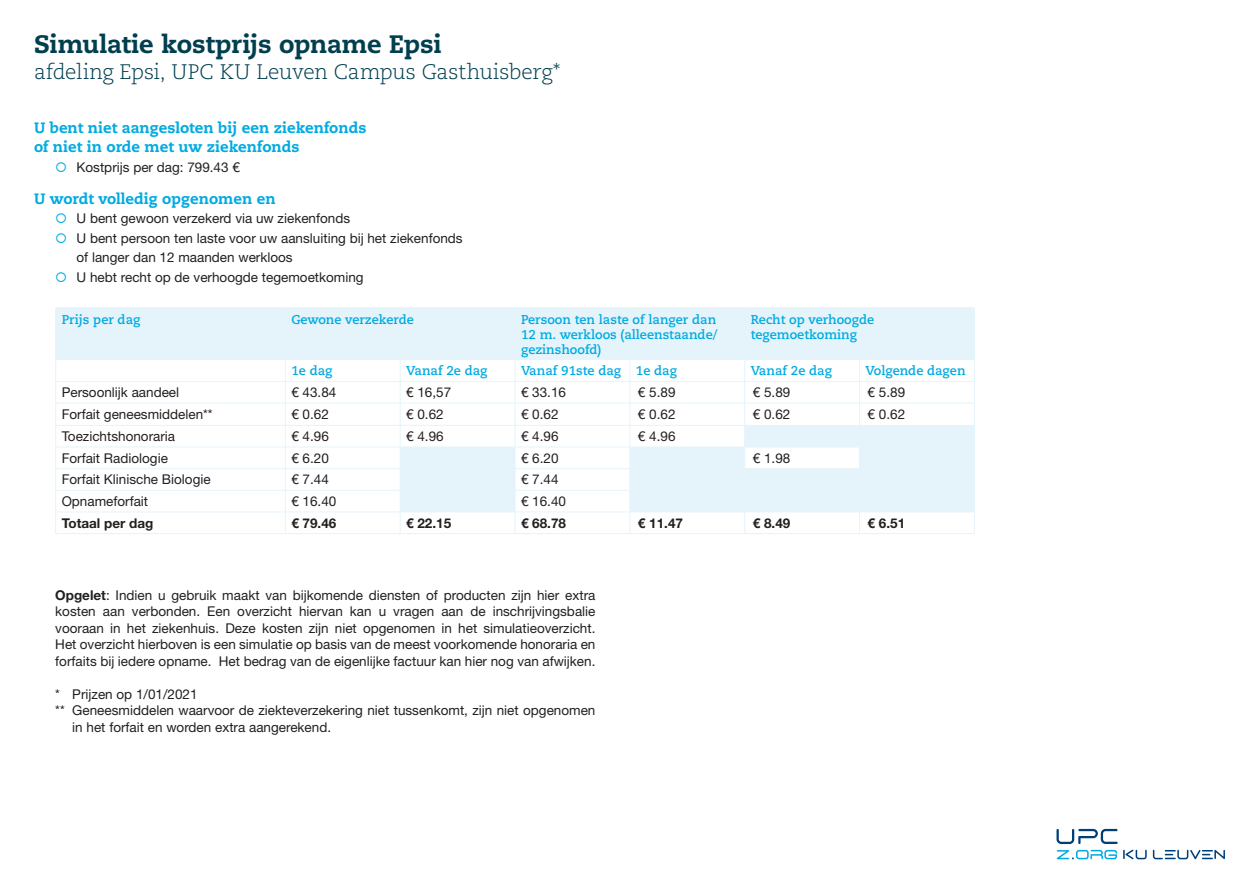
<style>
.page{position:relative;width:1259px;height:893px;background:#fff}
.page>*{position:absolute;margin:0;border:0;box-sizing:border-box;transform-origin:0 0}
.t1{font:800 25.2px "Caecilia LT Std";letter-spacing:-.01em;color:#013e4e}
.t2{font:300 21px "Caecilia LT Std";letter-spacing:-.01em;color:#013e4e}
.t3{font:800 15px/19.5px "Caecilia LT Std";color:#00abe1}
.t4{font:13.5px/16.5px "Helvetica Neue LT Std";color:#231f20}
.t5{font:700 13.5px "Helvetica Neue LT Std";color:#231f20}
.t6{font:700 12.75px/15px "Caecilia LT Std";color:#00abe1;text-align:justify}
.s1{color:#00abe1}
.s2{font-weight:700}
</style>
<div class="page">
<svg style="left:56px;top:308px;width:918px;height:204px"></svg>
<hr style="left:55px;top:307px;width:230px;height:1px;background:#e5f4fb">
<hr style="left:55px;top:308px;width:1px;height:51px;background:#e5f4fb">
<hr style="left:285px;top:307px;width:115px;height:1px;background:#e5f4fb">
<hr style="left:285px;top:308px;width:1px;height:51px;background:#e5f4fb">
<hr style="left:400px;top:307px;width:115px;height:1px;background:#e5f4fb">
<hr style="left:515px;top:307px;width:115px;height:1px;background:#e5f4fb">
<hr style="left:514px;top:308px;width:1px;height:51px;background:#e5f4fb">
<hr style="left:630px;top:307px;width:114px;height:1px;background:#e5f4fb">
<hr style="left:744px;top:307px;width:115px;height:1px;background:#e5f4fb">
<hr style="left:744px;top:308px;width:1px;height:51px;background:#e5f4fb">
<hr style="left:859px;top:307px;width:115px;height:1px;background:#e5f4fb">
<hr style="left:974px;top:308px;width:1px;height:51px;background:#e5f4fb">
<hr style="left:55px;top:359px;width:230px;height:1px;background:#e5f4fb">
<hr style="left:859px;top:359px;width:115px;height:1px;background:#e5f4fb">
<hr style="left:55px;top:381px;width:230px;height:1px;background:#e5f4fb">
<hr style="left:55px;top:403px;width:230px;height:1px;background:#e5f4fb">
<hr style="left:285px;top:403px;width:115px;height:1px;background:#e5f4fb">
<hr style="left:400px;top:403px;width:115px;height:1px;background:#e5f4fb">
<hr style="left:515px;top:403px;width:115px;height:1px;background:#e5f4fb">
<hr style="left:55px;top:425px;width:230px;height:1px;background:#e5f4fb">
<hr style="left:285px;top:425px;width:115px;height:1px;background:#e5f4fb">
<hr style="left:400px;top:425px;width:115px;height:1px;background:#e5f4fb">
<hr style="left:515px;top:425px;width:115px;height:1px;background:#e5f4fb">
<hr style="left:55px;top:447px;width:230px;height:1px;background:#e5f4fb">
<hr style="left:285px;top:447px;width:115px;height:1px;background:#e5f4fb">
<hr style="left:400px;top:447px;width:115px;height:1px;background:#e5f4fb">
<hr style="left:515px;top:447px;width:115px;height:1px;background:#e5f4fb">
<hr style="left:55px;top:468px;width:230px;height:1px;background:#e5f4fb">
<hr style="left:285px;top:468px;width:115px;height:1px;background:#e5f4fb">
<hr style="left:400px;top:468px;width:115px;height:1px;background:#e5f4fb">
<hr style="left:515px;top:468px;width:115px;height:1px;background:#e5f4fb">
<hr style="left:55px;top:490px;width:230px;height:1px;background:#e5f4fb">
<hr style="left:285px;top:490px;width:115px;height:1px;background:#e5f4fb">
<hr style="left:400px;top:490px;width:115px;height:1px;background:#e5f4fb">
<hr style="left:515px;top:490px;width:115px;height:1px;background:#e5f4fb">
<hr style="left:55px;top:512px;width:230px;height:1px;background:#e5f4fb">
<svg style="left:55px;top:360px;width:1px;height:173px"></svg>
<hr style="left:285px;top:512px;width:115px;height:1px;background:#e5f4fb">
<hr style="left:400px;top:512px;width:115px;height:1px;background:#e5f4fb">
<hr style="left:515px;top:512px;width:115px;height:1px;background:#e5f4fb">
<hr style="left:55px;top:533px;width:230px;height:1px;background:#e5f4fb">
<hr style="left:285px;top:533px;width:115px;height:1px;background:#e5f4fb">
<hr style="left:400px;top:533px;width:115px;height:1px;background:#e5f4fb">
<hr style="left:515px;top:533px;width:115px;height:1px;background:#e5f4fb">
<hr style="left:630px;top:403px;width:114px;height:1px;background:#e5f4fb">
<hr style="left:630px;top:425px;width:114px;height:1px;background:#e5f4fb">
<hr style="left:630px;top:447px;width:114px;height:1px;background:#e5f4fb">
<hr style="left:630px;top:468px;width:114px;height:1px;background:#e5f4fb">
<hr style="left:630px;top:490px;width:114px;height:1px;background:#e5f4fb">
<hr style="left:630px;top:512px;width:114px;height:1px;background:#e5f4fb">
<hr style="left:630px;top:533px;width:114px;height:1px;background:#e5f4fb">
<hr style="left:744px;top:533px;width:115px;height:1px;background:#e5f4fb">
<hr style="left:859px;top:533px;width:115px;height:1px;background:#e5f4fb">
<hr style="left:285px;top:359px;width:115px;height:1px;background:#e5f4fb">
<svg style="left:285px;top:360px;width:1px;height:173px"></svg>
<hr style="left:400px;top:359px;width:115px;height:1px;background:#e5f4fb">
<svg style="left:400px;top:360px;width:1px;height:173px"></svg>
<hr style="left:515px;top:359px;width:115px;height:1px;background:#e5f4fb">
<svg style="left:514px;top:360px;width:1px;height:173px"></svg>
<hr style="left:630px;top:359px;width:114px;height:1px;background:#e5f4fb">
<svg style="left:629px;top:360px;width:1px;height:173px"></svg>
<hr style="left:744px;top:359px;width:115px;height:1px;background:#e5f4fb">
<svg style="left:744px;top:360px;width:231px;height:173px"></svg>
<hr style="left:285px;top:381px;width:115px;height:1px;background:#e5f4fb">
<hr style="left:400px;top:381px;width:115px;height:1px;background:#e5f4fb">
<hr style="left:515px;top:381px;width:115px;height:1px;background:#e5f4fb">
<hr style="left:630px;top:381px;width:114px;height:1px;background:#e5f4fb">
<hr style="left:744px;top:381px;width:115px;height:1px;background:#e5f4fb">
<svg style="left:1056px;top:829px;width:61px;height:15px"></svg>
<svg style="left:1153px;top:850px;width:72px;height:9px"></svg>
<svg style="left:1123px;top:850px;width:23px;height:9px"></svg>
<svg style="left:1056px;top:850px;width:61px;height:9px"></svg>
<h1 class="t1" style="left:34px;top:29px;width:409px">Simulatie kostprijs opname Epsi</h1>
<h2 class="t2" style="left:34px;top:60px;width:528px">afdeling Epsi, UPC KU Leuven Campus Gasthuisberg*</h2>
<p class="t3" style="left:34px;top:118px;width:334px">U bent niet aangesloten bij een ziekenfonds of niet in orde met uw ziekenfonds</p>
<p class="t4" style="left:55px;top:158px;width:186px"><span class="s1">○</span> Kostprijs per dag: 799.43 €</p>
<p class="t3" style="left:34px;top:189px;width:243px">U wordt volledig opgenomen en</p>
<p class="t4" style="left:55px;top:210px;width:296px"><span class="s1">○</span> U bent gewoon verzekerd via uw ziekenfonds</p>
<p class="t4" style="left:77px;top:228px;width:388px;line-height:19.5px;text-indent:-21px"><span class="s1">○</span> U bent persoon ten laste voor uw aansluiting bij het ziekenfonds of langer dan 12 maanden werkloos</p>
<p class="t4" style="left:55px;top:269px;width:310px"><span class="s1">○</span> U hebt recht op de verhoogde tegemoetkoming</p>
<p class="t6" style="left:62px;top:312px;width:80px">Prijs per dag</p>
<p class="t6" style="left:291px;top:312px;width:124px">Gewone verzekerde</p>
<p class="t6" style="left:521px;top:312px;width:198px">Persoon ten laste of langer dan 12 m. werkloos (alleenstaande/ gezinshoofd)</p>
<p class="t6" style="left:750px;top:312px;width:125px">Recht op verhoogde tegemoetkoming</p>
<p class="t6" style="left:291px;top:364px;width:43px">1e dag</p>
<p class="t6" style="left:406px;top:364px;width:83px">Vanaf 2e dag</p>
<p class="t6" style="left:521px;top:364px;width:157px">Vanaf 91ste dag 1e dag</p>
<p class="t6" style="left:750px;top:364px;width:83px">Vanaf 2e dag</p>
<p class="t6" style="left:865px;top:364px;width:102px">Volgende dagen</p>
<p class="t4" style="left:62px;top:384px;width:119px">Persoonlijk aandeel</p>
<p class="t4" style="left:291px;top:384px;width:47px">€ 43.84</p>
<p class="t4" style="left:406px;top:384px;width:47px">€ 16,57</p>
<p class="t4" style="left:521px;top:384px;width:47px">€ 33.16</p>
<p class="t4" style="left:638px;top:384px;width:39px">€ 5.89</p>
<p class="t4" style="left:753px;top:384px;width:39px">€ 5.89</p>
<p class="t4" style="left:867px;top:384px;width:39px">€ 5.89</p>
<p class="t4" style="left:62px;top:405px;width:153px">Forfait geneesmiddelen**</p>
<p class="t4" style="left:291px;top:405px;width:39px">€ 0.62</p>
<p class="t4" style="left:406px;top:405px;width:39px">€ 0.62</p>
<p class="t4" style="left:521px;top:405px;width:39px">€ 0.62</p>
<p class="t4" style="left:638px;top:406px;width:39px">€ 0.62</p>
<p class="t4" style="left:753px;top:406px;width:39px">€ 0.62</p>
<p class="t4" style="left:867px;top:406px;width:39px">€ 0.62</p>
<p class="t4" style="left:62px;top:428px;width:115px">Toezichtshonoraria</p>
<p class="t4" style="left:291px;top:428px;width:39px">€ 4.96</p>
<p class="t4" style="left:406px;top:428px;width:39px">€ 4.96</p>
<p class="t4" style="left:521px;top:428px;width:39px">€ 4.96</p>
<p class="t4" style="left:638px;top:428px;width:39px">€ 4.96</p>
<p class="t4" style="left:62px;top:449px;width:108px">Forfait Radiologie</p>
<p class="t4" style="left:291px;top:449px;width:39px">€ 6.20</p>
<p class="t4" style="left:521px;top:449px;width:39px">€ 6.20</p>
<p class="t4" style="left:753px;top:449px;width:39px">€ 1.98</p>
<p class="t4" style="left:62px;top:471px;width:150px">Forfait Klinische Biologie</p>
<p class="t4" style="left:291px;top:471px;width:39px">€ 7.44</p>
<p class="t4" style="left:521px;top:471px;width:39px">€ 7.44</p>
<p class="t4" style="left:62px;top:493px;width:88px">Opnameforfait</p>
<p class="t4" style="left:291px;top:493px;width:47px">€ 16.40</p>
<p class="t4" style="left:521px;top:493px;width:47px">€ 16.40</p>
<p class="t5" style="left:62px;top:514px;width:93px">Totaal per dag</p>
<p class="t5" style="left:291px;top:514px;width:47px">€ 79.46</p>
<p class="t5" style="left:406px;top:514px;width:47px">€ 22.15</p>
<p class="t5" style="left:521px;top:514px;width:47px">€ 68.78</p>
<p class="t5" style="left:638px;top:514px;width:47px">€ 11.47</p>
<p class="t5" style="left:753px;top:514px;width:39px">€ 8.49</p>
<p class="t5" style="left:867px;top:514px;width:39px">€ 6.51</p>
<p class="t4" style="left:55px;top:586px;width:542px;text-align:justify"><span class="s2">Opgelet</span>: Indien u gebruik maakt van bijkomende diensten of producten zijn hier extra kosten aan verbonden. Een overzicht hiervan kan u vragen aan de inschrijvingsbalie vooraan in het ziekenhuis. Deze kosten zijn niet opgenomen in het simulatieoverzicht.<br>Het overzicht hierboven is een simulatie op basis van de meest voorkomende honoraria en forfaits bij iedere opname. Het bedrag van de eigenlijke factuur kan hier nog van afwijken.</p>
<p class="t4" style="left:55px;top:685px;width:144px">* Prijzen op 1/01/2021</p>
<p class="t4" style="left:55px;top:702px;width:542px">** Geneesmiddelen waarvoor de ziekteverzekering niet tussenkomt, zijn niet opgenomen</p>
<p class="t4" style="left:72px;top:718px;width:260px">in het forfait en worden extra aangerekend.</p>
</div>
